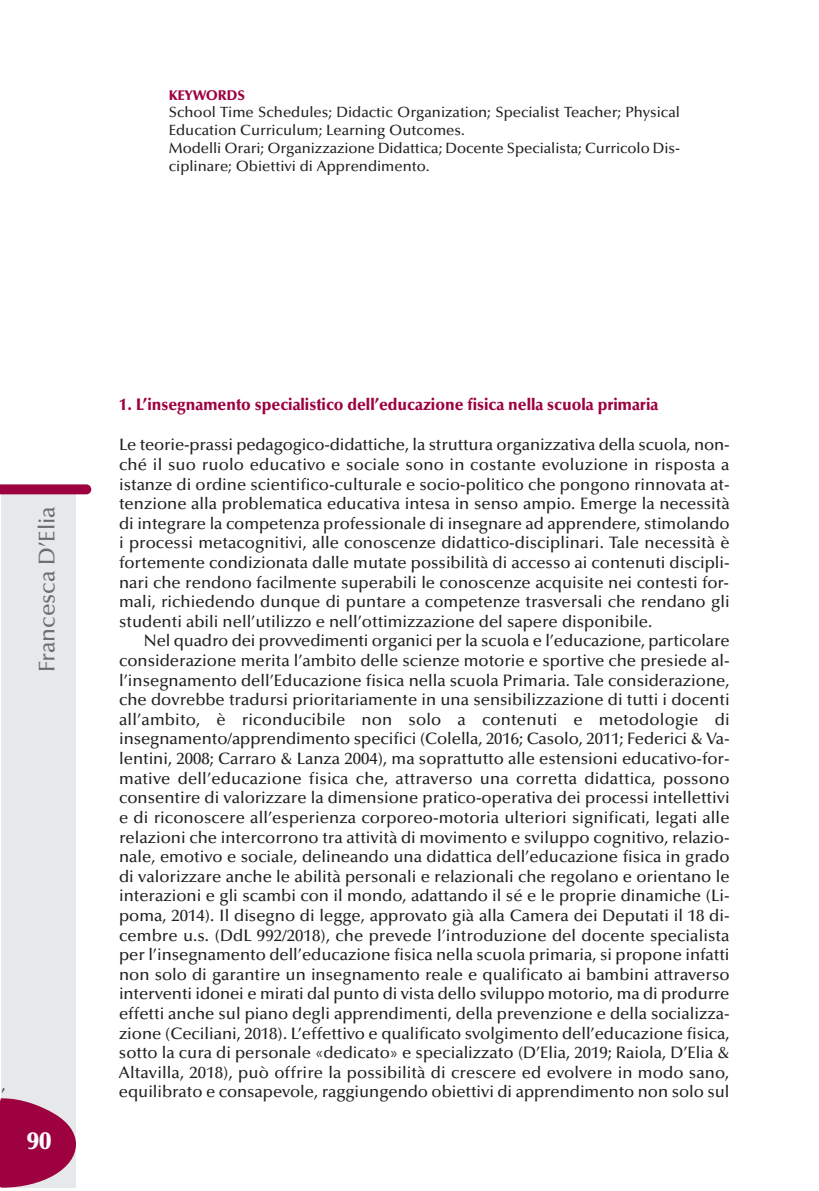
<style>
.page{position:relative;width:819px;height:1191px;background:#fff}
.page>*{position:absolute;margin:0;border:0;box-sizing:border-box;transform-origin:0 0}
.t1{font:900 24.5px "Optima";color:#fff}
.t2{font:500 22.75px "Optima";color:#6c6d70}
.t3{font:500 16.62px/19.6px "Optima";letter-spacing:-.005em;color:#231f20;text-align:justify}
.t4{font:900 16.62px "Optima";color:#9d0140;scale:.95 1}
.t5{font:500 14.88px/17.8px "Optima";color:#231f20}
.t6{font:900 14px "Optima";letter-spacing:-.01em;color:#9d0140}
</style>
<div class="page">
<div style="left:2px;top:492px;width:74px;height:695px;background:#e7e8e9"></div>
<svg style="left:0;top:484px;width:91px;height:10px"></svg>
<svg style="left:0;top:1097px;width:76px;height:90px"></svg>
<p class="t6" style="left:169px;top:90px;width:78px">KEYWORDS</p>
<p class="t5" style="left:169px;top:105px;width:512px">School Time Schedules; Didactic Organization; Specialist Teacher; Physical Education Curriculum; Learning Outcomes.<br>Modelli Orari; Organizzazione Didattica; Docente Specialista; Curricolo Dis&shy;ciplinare; Obiettivi di Apprendimento.</p>
<h2 class="t2" style="left:38px;top:672px;width:167px;rotate:-90deg">Francesca D’Elia</h2>
<p class="t5" style="left:2px;top:1077px;width:5px">,</p>
<h1 class="t1" style="left:27px;top:1131px;width:26px">90</h1>
<p class="t4" style="left:119px;top:398px;width:569px">1. L’insegnamento specialistico dell’educazione fisica nella scuola primaria</p>
<p class="t3" style="left:119px;top:437px;width:612px">Le teorie-prassi pedagogico-didattiche, la struttura organizzativa della scuola, non&shy;ché il suo ruolo educativo e sociale sono in costante evoluzione in risposta a istanze di ordine scientifico-culturale e socio-politico che pongono rinnovata at&shy;tenzione alla problematica educativa intesa in senso ampio. Emerge la necessità di integrare la competenza professionale di insegnare ad apprendere, stimolando i processi metacognitivi, alle conoscenze didattico-disciplinari. Tale necessità è fortemente condizionata dalle mutate possibilità di accesso ai contenuti discipli&shy;nari che rendono facilmente superabili le conoscenze acquisite nei contesti for&shy;mali, richiedendo dunque di puntare a competenze trasversali che rendano gli studenti abili nell’utilizzo e nell’ottimizzazione del sapere disponibile.</p>
<p class="t3" style="left:119px;top:633px;width:612px;text-indent:25px">Nel quadro dei provvedimenti organici per la scuola e l’educazione, particolare considerazione merita l’ambito delle scienze motorie e sportive che presiede al&shy;l’insegnamento dell’Educazione fisica nella scuola Primaria. Tale considerazione, che dovrebbe tradursi prioritariamente in una sensibilizzazione di tutti i docenti all’ambito, è riconducibile non solo a contenuti e metodologie di insegnamento/apprendimento specifici (Colella, 2016; Casolo, 2011; Federici &amp; Va&shy;lentini, 2008; Carraro &amp; Lanza 2004), ma soprattutto alle estensioni educativo-for&shy;mative dell’educazione fisica che, attraverso una corretta didattica, possono consentire di valorizzare la dimensione pratico-operativa dei processi intellettivi e di riconoscere all’esperienza corporeo-motoria ulteriori significati, legati alle relazioni che intercorrono tra attività di movimento e sviluppo cognitivo, relazio&shy;nale, emotivo e sociale, delineando una didattica dell’educazione fisica in grado di valorizzare anche le abilità personali e relazionali che regolano e orientano le interazioni e gli scambi con il mondo, adattando il sé e le proprie dinamiche (Li&shy;poma, 2014). Il disegno di legge, approvato già alla Camera dei Deputati il 18 di&shy;cembre u.s. (DdL 992/2018), che prevede l’introduzione del docente specialista per l’insegnamento dell’educazione fisica nella scuola primaria, si propone infatti non solo di garantire un insegnamento reale e qualificato ai bambini attraverso interventi idonei e mirati dal punto di vista dello sviluppo motorio, ma di produrre effetti anche sul piano degli apprendimenti, della prevenzione e della socializza&shy;zione (Ceciliani, 2018). L’effettivo e qualificato svolgimento dell’educazione fisica, sotto la cura di personale «dedicato» e specializzato (D’Elia, 2019; Raiola, D’Elia &amp; Altavilla, 2018), può offrire la possibilità di crescere ed evolvere in modo sano, equilibrato e consapevole, raggiungendo obiettivi di apprendimento non solo sul</p>
</div>
